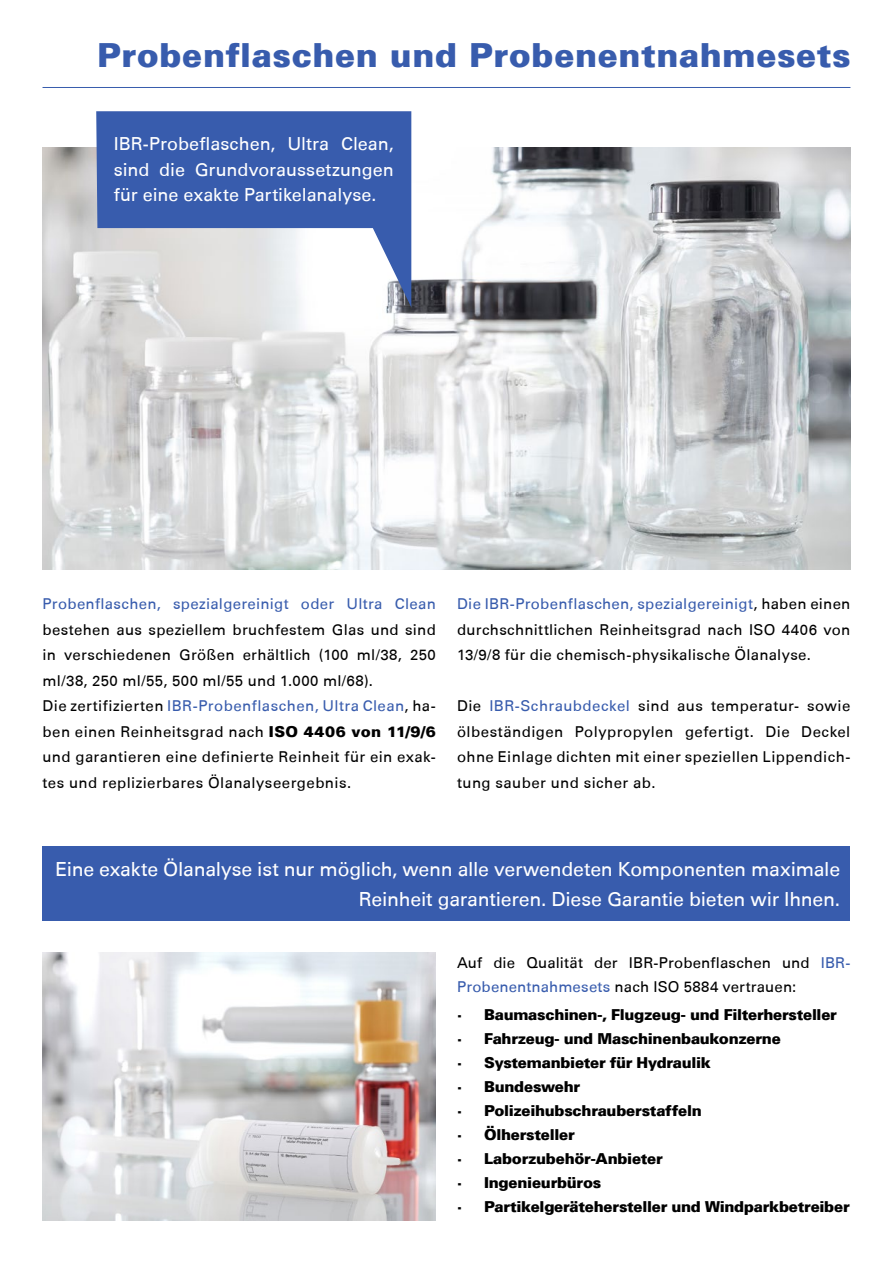
<style>
.page{position:relative;width:893px;height:1263px;background:#fff}
.page>*{position:absolute;margin:0;border:0;box-sizing:border-box;transform-origin:0 0}
.t1{font:900 33px "Univers";letter-spacing:.02em;color:#385cad}
.t2{font:19.5px/30px "Univers 55 Roman";letter-spacing:-.015em;color:#fff;text-align:right}
.t3{font:18px/25.5px "Univers 55 Roman";color:#fff;text-align:justify}
.t4{font:15px/25.5px "Univers 55 Roman";letter-spacing:.02em;color:#000}
.t5{font:900 15px "Univers";letter-spacing:-.02em;color:#000}
.t6{font:15px "Univers 55 Roman";letter-spacing:.02em;color:#385cad}
.s1{color:#385cad}
.s2{font-family:"Univers";font-weight:900}
</style>
<div class="page">
<img style="left:43px;top:148px;width:807px;height:422px">
<hr style="left:43px;top:87px;width:807px;height:1px;background:#385cad">
<img style="left:43px;top:952px;width:393px;height:268px">
<svg style="left:96px;top:111px;width:315px;height:196px;background:#8095c5"></svg>
<div style="left:43px;top:846px;width:807px;height:75px;background:#385cad"></div>
<h1 class="t1" style="left:97px;top:33px;width:755px">Probenflaschen und Probenentnahmesets</h1>
<p class="t3" style="left:114px;top:131px;width:281px">IBR-Probeflaschen, Ultra Clean, sind die Grundvoraussetzungen für eine exakte Partikelanalyse.</p>
<p class="t6" style="left:43px;top:595px;width:395px">Probenflaschen, spezialgereinigt oder Ultra Clean</p>
<p class="t4" style="left:43px;top:617px;width:395px">bestehen aus speziellem bruchfestem Glas und sind in verschiedenen Größen erhältlich (100 ml/38, 250 ml/38, 250 ml/55, 500 ml/55 und 1.000 ml/68).<br>Die zertifizierten <span class="s1">IBR-Probenflaschen, Ultra Clean</span>, ha&shy;ben einen Reinheitsgrad nach <span class="s2">ISO 4406 von 11/9/6 </span>und garantieren eine definierte Reinheit für ein exak&shy;tes und replizierbares Ölanalyseergebnis.</p>
<p class="t4" style="left:457px;top:591px;width:395px;text-align:justify"><span class="s1">Die IBR-Probenflaschen, spezialgereinigt</span>, haben einen durchschnittlichen Reinheitsgrad nach ISO 4406 von 13/9/8 für die chemisch-physikalische Ölanalyse.</p>
<p class="t4" style="left:457px;top:693px;width:395px;text-align:justify">Die <span class="s1">IBR-Schraubdeckel</span> sind aus temperatur- sowie ölbeständigen Polypropylen gefertigt. Die Deckel ohne Einlage dichten mit einer speziellen Lippendich&shy;tung sauber und sicher ab.</p>
<h2 class="t2" style="left:55px;top:854px;width:786px">Eine exakte Ölanalyse ist nur möglich, wenn alle verwendeten Komponenten maximale<br>Reinheit garantieren. Diese Garantie bieten wir Ihnen.</h2>
<p class="t4" style="left:457px;top:951px;width:395px;line-height:24px">Auf die Qualität der IBR-Probenflaschen und <span class="s1">IBR-<br>Probenentnahmesets</span> nach ISO 5884 vertrauen:</p>
<p class="t5" style="left:457px;top:1005px;width:381px">• Baumaschinen-, Flugzeug- und Filterhersteller</p>
<p class="t5" style="left:457px;top:1029px;width:325px">• Fahrzeug- und Maschinenbaukonzerne</p>
<p class="t5" style="left:457px;top:1053px;width:255px">• Systemanbieter für Hydraulik</p>
<p class="t5" style="left:457px;top:1077px;width:124px">• Bundeswehr</p>
<p class="t5" style="left:457px;top:1101px;width:246px">• Polizeihubschrauberstaffeln</p>
<p class="t5" style="left:457px;top:1125px;width:119px">• Ölhersteller</p>
<p class="t5" style="left:457px;top:1149px;width:207px">• Laborzubehör-Anbieter</p>
<p class="t5" style="left:457px;top:1173px;width:146px">• Ingenieurbüros</p>
<p class="t5" style="left:457px;top:1197px;width:394px">• Partikelgerätehersteller und Windparkbetreiber</p>
</div>
